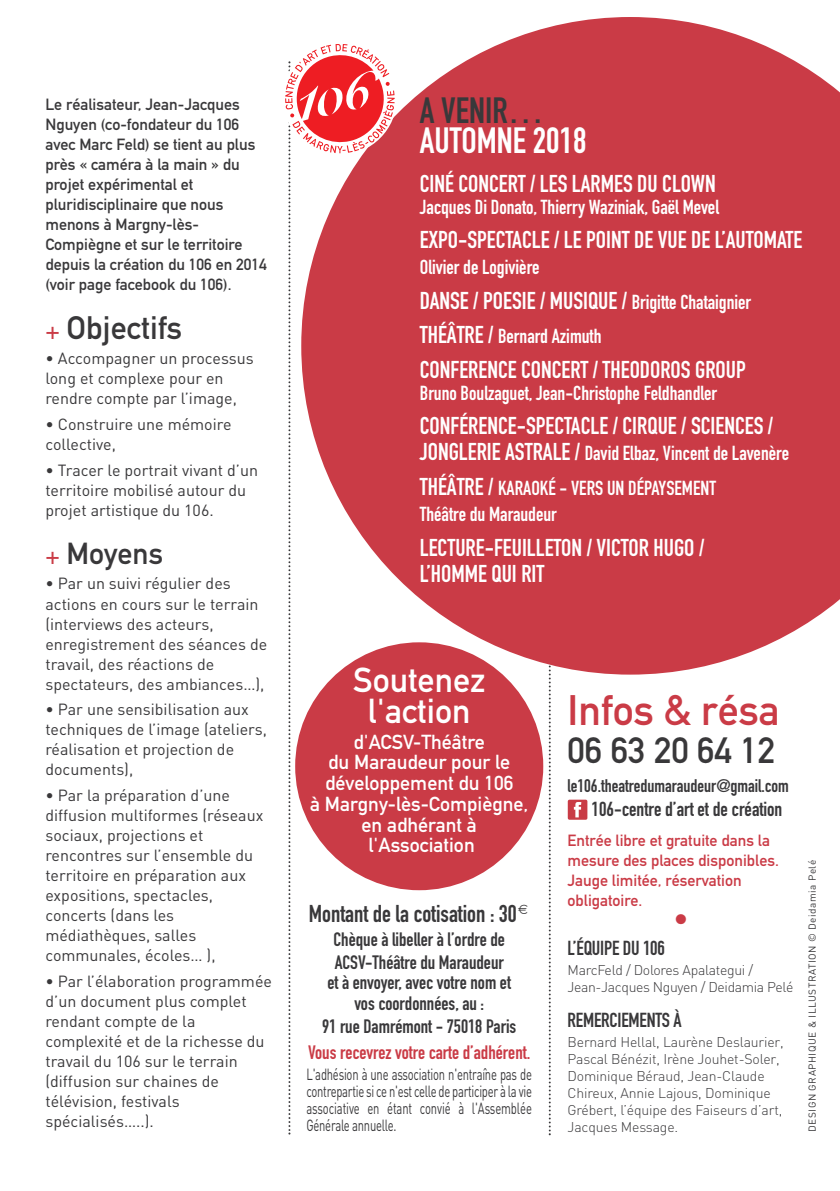
<style>
.page{position:relative;width:840px;height:1191px;background:#fff}
.page>*{position:absolute;margin:0;border:0;box-sizing:border-box;transform-origin:0 0}
.t1{font:42px "DIN Mittelschrift Alternate";color:#ca3b46}
.t2{font:36px "DIN Engschrift Alternate";color:#fff}
.t3{font:36px "DIN Mittelschrift Alternate";color:#39383a}
.t4{font:36px "DIN Engschrift Alternate";color:#39383a}
.t5{font:34.2px/31.8px "DIN Mittelschrift Alternate";color:#fff;text-align:center}
.t6{font:32px "DIN Mittelschrift Alternate";color:#39383a}
.t7{font:30px "DIN Mittelschrift Alternate";color:#39383a}
.t8{font:24px/26px "DIN Engschrift Alternate";color:#fff}
.t9{font:24px "DIN Engschrift";color:#39383a}
.t10{font:20px/34.6px "DIN Engschrift Alternate";color:#fff}
.t11{font:20px/20.8px "DIN Mittelschrift Alternate";color:#fff;text-align:center}
.t12{font:700 20px "DIN Condensed";color:#39383a}
.t13{font:20px "DIN Engschrift Alternate";letter-spacing:-.01em;color:#39383a}
.t14{font:19.2px/23.2px "DIN Engschrift";color:#39383a}
.t15{font:19.2px "DIN Engschrift";color:#ca3b46}
.t16{font:700 18px "DIN Condensed";color:#39383a}
.t17{font:16px/20px "DIN";color:#39383a}
.t18{font:700 16px/20px "DIN Alternate";color:#39383a}
.t19{font:16px/17px "DIN";color:#39383a;text-align:justify;scale:.7 1}
.t20{font:16px/20px "DIN Mittelschrift Alternate";color:#ca3b46}
.t21{font:300 14px/17px "DIN";letter-spacing:-.01em;color:#39383a}
.t22{font:14px "Zapf Dingbats ITC";color:#ca3b46}
.t23{font:10px "DIN";letter-spacing:.05em;color:#39383a}
.s1{font-family:"DIN Engschrift Alternate";font-size:24px;color:#ca3b46}
.s2{font-size:20px}
.s3{font-size:24px}
</style>
<div class="page">
<svg style="left:548px;top:674px;width:2px;height:461px"></svg>
<svg style="left:394px;top:17px;width:445px;height:657px;background:#ce4954"></svg>
<svg style="left:285px;top:44px;width:109px;height:1090px"></svg>
<div style="left:295px;top:642px;width:248px;height:248px;background:#ca3b46;border-radius:50%"></div>
<img style="left:567px;top:799px;width:20px;height:21px">
<p class="t18" style="left:45px;top:95px;width:223px">Le réalisateur, Jean-Jacques<br>Nguyen (co-fondateur du 106 avec Marc Feld) se tient au plus près Â caméra à la main Ê du projet expérimental et pluridisciplinaire que nous menons à Margny-lès-<br>Compiègne et sur le territoire depuis la création du 106 en 2014 (voir page facebook du 106).</p>
<h3 class="t6" style="left:45px;top:316px;width:138px"><span class="s1">+</span> Objectifs</h3>
<p class="t17" style="left:45px;top:348px;width:210px">• accompagner un processus long et complexe pour en rendre compte par l’image,</p>
<p class="t17" style="left:45px;top:414px;width:187px">• construire une mémoire collective,</p>
<p class="t17" style="left:45px;top:459px;width:214px">• tracer le portrait vivant d’un territoire mobilisé autour du projet artistique du 106.</p>
<h3 class="t7" style="left:45px;top:542px;width:119px"><span class="s1">+</span> Moyens</h3>
<p class="t17" style="left:45px;top:573px;width:223px">• par un suivi régulier des actions en cours sur le terrain (interviews des acteurs, enregistrement des séances de travail, des réactions de spectateurs, des ambiances…),</p>
<p class="t17" style="left:45px;top:699px;width:223px">• par une sensibilisation aux techniques de l’image (ateliers, réalisation et projection de documents),</p>
<p class="t17" style="left:45px;top:785px;width:219px">• par la préparation d’une diffusion multiformes (réseaux sociaux, projections et rencontres sur l’ensemble du territoire en préparation aux expositions, spectacles, concerts (dans les médiathèques, salles communales, écoles… ),</p>
<p class="t17" style="left:45px;top:970px;width:228px">• par l’élaboration programmée d’un document plus complet rendant compte de la complexité et de la richesse du travail du 106 sur le terrain (diffusion sur chaines de télévision, festivals spécialisés…..).</p>
<h2 class="t4" style="left:419px;top:98px;width:125px">A VENIR…</h2>
<h2 class="t2" style="left:419px;top:128px;width:168px">AUTOMNE 2018</h2>
<h3 class="t8" style="left:419px;top:173px;width:297px">CINÉ CONCERT / LES LARMES DU CLOWN</h3>
<p class="t10" style="left:419px;top:191px;width:300px">Jacques Di Donato, Thierry Waziniak, Gaël Mevel</p>
<h3 class="t8" style="left:419px;top:229px;width:384px">EXPO-SPECTACLE / LE POINT DE VUE DE L’AUTOMATE</h3>
<p class="t10" style="left:419px;top:252px;width:121px">Olivier de Logivière</p>
<h3 class="t8" style="left:419px;top:290px;width:333px">DANSE / POESIE / MUSIQUE / <span class="s2">Brigitte Chataignier</span></h3>
<p class="t10" style="left:419px;top:321px;width:183px"><span class="s3">THÉÂTRE /</span> Bernard Azimuth</p>
<h3 class="t8" style="left:419px;top:359px;width:327px">CONFERENCE CONCERT / THEODOROS GROUP</h3>
<p class="t10" style="left:419px;top:377px;width:299px">Bruno Boulzaguet, Jean-Christophe Feldhandler</p>
<h3 class="t8" style="left:419px;top:415px;width:355px">CONFÉRENCE-SPECTACLE / CIRQUE / SCIENCES /</h3>
<p class="t10" style="left:419px;top:438px;width:370px"><span class="s3">JONGLERIE ASTRALE /</span> David Elbaz, Vincent de Lavenère<br><span class="s3">THÉÂTRE /</span> KARAOKÉ - VERS UN DÉPAYSEMENT</p>
<p class="t10" style="left:419px;top:498px;width:138px">Théâtre du Maraudeur</p>
<h3 class="t8" style="left:419px;top:536px;width:286px">LECTURE-FEUILLETON / VICTOR HUGO /<br>L’HOMME QUI RIT</h3>
<h3 class="t5" style="left:353px;top:667px;width:134px">Soutenez l'action</h3>
<p class="t11" style="left:310px;top:733px;width:220px">d'ACSV-Théâtre<br>du Maraudeur pour le développement du 106<br>à Margny-lès-Compiègne, en adhérant à l'Association</p>
<h3 class="t9" style="left:308px;top:905px;width:209px">Montant de la cotisation : 30</h3>
<p class="t14" style="left:333px;top:929px;width:173px">Chèque à libeller à l’ordre de<br>ACSV-Théâtre du Maraudeur</p>
<p class="t14" style="left:327px;top:974px;width:185px;line-height:20.4px;text-align:center">et à envoyer, avec votre nom et vos coordonnées, au :</p>
<p class="t14" style="left:322px;top:1016px;width:195px">91 rue Damrémont - 75018 Paris</p>
<p class="t15" style="left:308px;top:1045px;width:223px">Vous recevrez votre carte d’adhérent.</p>
<p class="t19" style="left:306px;top:1065px;width:323px">l'adhésion à une association n'entraîne pas de contrepartie si ce n'est celle de participer à la vie associative en étant convié à l'assemblée générale annuelle.</p>
<h1 class="t1" style="left:567px;top:695px;width:214px">Infos &amp; résa</h1>
<h2 class="t3" style="left:567px;top:738px;width:209px">06 63 20 64 12</h2>
<p class="t16" style="left:567px;top:775px;width:223px">le106.theatredumaraudeur@gmail.com</p>
<p class="t12" style="left:591px;top:797px;width:192px">106-centre d’art et de création</p>
<p class="t20" style="left:567px;top:832px;width:213px">Entrée libre et gratuite dans la mesure des places disponibles.<br>Jauge limitée, réservation obligatoire.</p>
<p class="t22" style="left:675px;top:910px;width:13px">●</p>
<p class="t13" style="left:567px;top:941px;width:99px">L’ÉQUIPE DU 106</p>
<p class="t21" style="left:567px;top:961px;width:227px">MarcFeld / Dolores Apalategui /<br>Jean-Jacques Nguyen / Deidamia Pelé</p>
<p class="t13" style="left:567px;top:1013px;width:115px">REMERCIEMENTS À</p>
<p class="t21" style="left:567px;top:1033px;width:218px">Bernard Hellal, Laurène Deslaurier, Pascal Bénézit, Irène Jouhet-Soler, Dominique Béraud, Jean-Claude Chireux, Annie Lajous, Dominique Grébert, l’équipe des Faiseurs d’art, Jacques Message.</p>
<p class="t23" style="left:805px;top:1131px;width:273px;rotate:-90deg">Design graphique &amp; illustration © Deidamia pelé</p>
</div>
